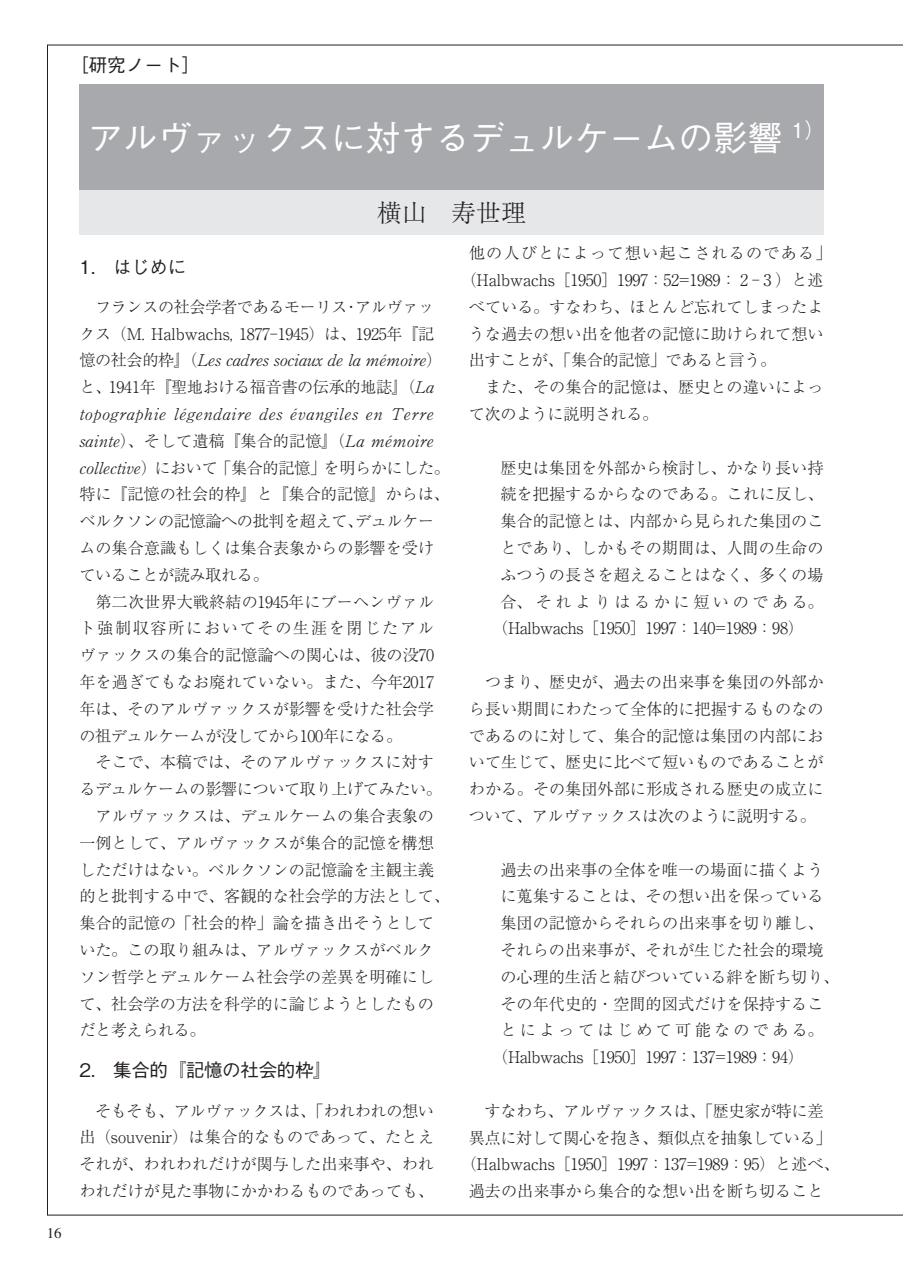
<style>
.page{position:relative;width:903px;height:1275px;background:#fff}
.page>*{position:absolute;margin:0;border:0;box-sizing:border-box;transform-origin:0 0}
.t1{font:500 34.65px "Gothic BBB Pro";color:#fff}
.t2{font:300 24.85px "Ryumin Pr 6";color:#231f20}
.t3{font:500 18.55px "Gothic BBB Pro";letter-spacing:-.025em;color:#231f20}
.t4{font:500 18.55px "Gothic BBB Pr 6";color:#231f20}
.t5{font:300 16.1px/26.8px "Ryumin Pr 6";color:#231f20;text-align:justify}
.t6{font:300 16.1px/26.8px "Ryumin Pr 6";letter-spacing:-.025em;color:#231f20;text-align:center}
.t7{font:300 16.1px "Ryumin Pr 6";letter-spacing:.075em;color:#231f20}
.t8{font:300 16.1px "Ryumin Pr 6";letter-spacing:.22em;color:#231f20}
.t9{font:300 16.1px "Ryumin Pr 6";letter-spacing:.205em;color:#231f20}
.t10{font:14.88px "Times";color:#231f20}
</style>
<div class="page">
<div style="left:79px;top:84px;width:744px;height:106px;background:#a8a9ad"></div>
<div style="left:79px;top:190px;width:744px;height:44px;background:#e6e7e9"></div>
<p class="t4" style="left:70px;top:50px;width:132px">［研究ノート］</p>
<h1 class="t1" style="left:88px;top:110px;width:739px">アルヴァックスに対するデュルケームの影響 <sup>1）</sup></h1>
<p class="t10" style="left:47px;top:1224px;width:16px">16</p>
<h2 class="t2" style="left:377px;top:193px;width:150px">横山　寿世理</h2>
<p class="t3" style="left:79px;top:252px;width:108px">1.　はじめに</p>
<p class="t5" style="left:79px;top:292px;width:372px;text-align:left">　フランスの社会学者であるモーリス・アルヴァックス（M. Halbwachs, 1877–1945）は、1925年『記憶の社会的枠』（Les cadres sociaux de la mémoire）と、1941年『聖地おける福音書の伝承的地誌』（La topographie légendaire des évangiles en Terre sainte）、そして遺稿『集合的記憶』（La mémoire collective）において「集合的記憶」を明らかにした。特に『記憶の社会的枠』と『集合的記憶』からは、ベルクソンの記憶論への批判を超えて、デュルケームの集合意識もしくは集合表象からの影響を受けていることが読み取れる。<br>　第二次世界大戦終結の1945年にブーヘンヴァルト強制収容所においてその生涯を閉じたアルヴァックスの集合的記憶論への関心は、彼の没70年を過ぎてもなお廃れていない。また、今年2017年は、そのアルヴァックスが影響を受けた社会学の祖デュルケームが没してから100年になる。<br>　そこで、本稿では、そのアルヴァックスに対するデュルケームの影響について取り上げてみたい。　アルヴァックスは、デュルケームの集合表象の一例として、アルヴァックスが集合的記憶を構想しただけはない。ベルクソンの記憶論を主観主義的と批判する中で、客観的な社会学的方法として、集合的記憶の「社会的枠」論を描き出そうとしていた。この取り組みは、アルヴァックスがベルクソン哲学とデュルケーム社会学の差異を明確にして、社会学の方法を科学的に論じようとしたものだと考えられる。</p>
<p class="t3" style="left:79px;top:1055px;width:254px">2.　集合的『記憶の社会的枠』</p>
<p class="t5" style="left:79px;top:1096px;width:356px">　そもそも、アルヴァックスは、「われわれの想い出（souvenir）は集合的なものであって、たとえそれが、われわれだけが関与した出来事や、われわれだけが見た事物にかかわるものであっても、</p>
<p class="t7" style="left:469px;top:241px;width:364px">他の人びとによって想い起こされるのである」</p>
<p class="t6" style="left:461px;top:266px;width:364px">（Halbwachs［1950］1997：52=1989： 2 – 3 ）と述</p>
<p class="t5" style="left:469px;top:292px;width:356px">べている。すなわち、ほとんど忘れてしまったよ</p>
<p class="t5" style="left:469px;top:319px;width:356px">うな過去の想い出を他者の記憶に助けられて想い</p>
<p class="t6" style="left:469px;top:346px;width:309px">出すことが、「集合的記憶」であると言う。</p>
<p class="t5" style="left:469px;top:373px;width:356px">　また、その集合的記憶は、歴史との違いによっ</p>
<p class="t6" style="left:469px;top:400px;width:191px">て次のように説明される。</p>
<p class="t5" style="left:469px;top:453px;width:356px">　　歴史は集団を外部から検討し、かなり長い持</p>
<p class="t5" style="left:500px;top:480px;width:325px">続を把握するからなのである。これに反し、</p>
<p class="t5" style="left:500px;top:507px;width:325px">集合的記憶とは、内部から見られた集団のこ</p>
<p class="t5" style="left:500px;top:534px;width:325px">とであり、しかもその期間は、人間の生命の</p>
<p class="t5" style="left:500px;top:560px;width:325px">ふつうの長さを超えることはなく、多くの場</p>
<p class="t8" style="left:500px;top:589px;width:325px">合、それよりはるかに短いのである。</p>
<p class="t6" style="left:492px;top:614px;width:313px">（Halbwachs［1950］1997：140=1989：98）</p>
<p class="t5" style="left:469px;top:668px;width:356px">　つまり、歴史が、過去の出来事を集団の外部から長い期間にわたって全体的に把握するものなのであるのに対して、集合的記憶は集団の内部において生じて、歴史に比べて短いものであることがわかる。その集団外部に形成される歴史の成立について、アルヴァックスは次のように説明する。</p>
<p class="t5" style="left:469px;top:855px;width:356px">　　過去の出来事の全体を唯一の場面に描くよう</p>
<p class="t5" style="left:500px;top:882px;width:325px">に蒐集することは、その想い出を保っている</p>
<p class="t5" style="left:500px;top:909px;width:325px">集団の記憶からそれらの出来事を切り離し、</p>
<p class="t5" style="left:500px;top:936px;width:325px">それらの出来事が、それが生じた社会的環境</p>
<p class="t5" style="left:500px;top:962px;width:340px">の心理的生活と結びついている絆を断ち切り、</p>
<p class="t5" style="left:500px;top:989px;width:325px">その年代史的・空間的図式だけを保持するこ</p>
<p class="t9" style="left:500px;top:1018px;width:325px">とによってはじめて可能なのである。</p>
<p class="t6" style="left:492px;top:1043px;width:313px">（Halbwachs［1950］1997：137=1989：94）</p>
<p class="t6" style="left:461px;top:1096px;width:380px">　すなわち、アルヴァックスは、「歴史家が特に差<br>異点に対して関心を抱き、類似点を抽象している」（Halbwachs［1950］1997：137=1989：95）と述べ、過去の出来事から集合的な想い出を断ち切ること</p>
</div>
